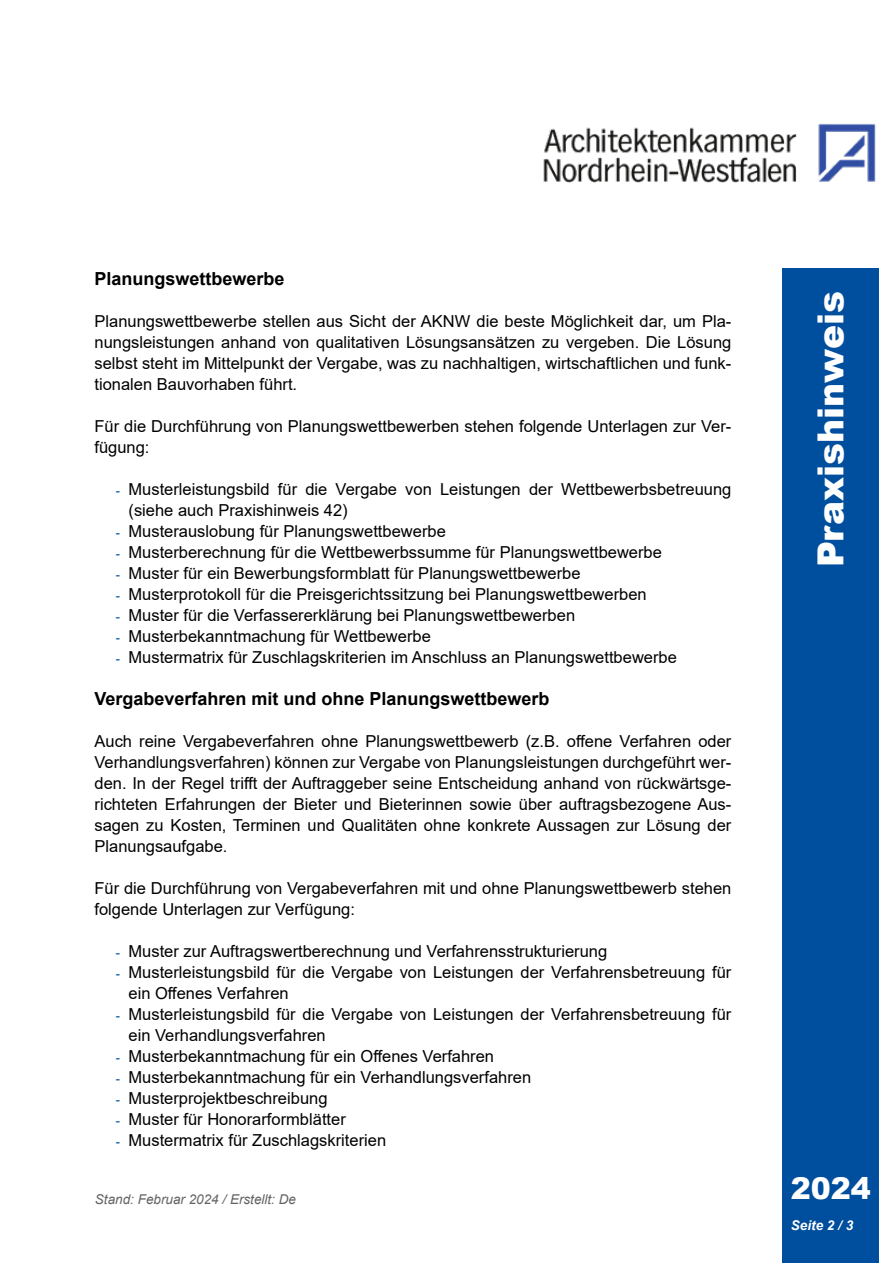
<style>
.page{position:relative;width:893px;height:1263px;background:#fff}
.page>*{position:absolute;margin:0;border:0;box-sizing:border-box;transform-origin:0 0}
.t1{font:900 36px "Arial";color:#fff}
.t2{font:900 30px "Arial";color:#fff}
.t3{font:700 18px "Arial";color:#000}
.t4{font:16.5px/21px "Arial";color:#000}
.t5{font:italic 13.5px "Arial";color:#636362}
.t6{font:italic 700 13.5px "Arial";color:#fff}
.s1{font-size:12.75px;color:#004e9e}
</style>
<div class="page">
<img style="left:543px;top:123px;width:333px;height:60px">
<div style="left:782px;top:268px;width:96px;height:995px;background:#004e9e"></div>
<p class="t3" style="left:94px;top:266px;width:192px">Planungswettbewerbe</p>
<p class="t4" style="left:94px;top:311px;width:638px;text-align:justify">Planungswettbewerbe stellen aus Sicht der AKNW die beste Möglichkeit dar, um Pla&shy;nungsleistungen anhand von qualitativen Lösungsansätzen zu vergeben. Die Lösung selbst steht im Mittelpunkt der Vergabe, was zu nachhaltigen, wirtschaftlichen und funk&shy;tionalen Bauvorhaben führt.</p>
<p class="t4" style="left:94px;top:416px;width:638px">Für die Durchführung von Planungswettbewerben stehen folgende Unterlagen zur Ver&shy;fügung:</p>
<p class="t4" style="left:129px;top:479px;width:604px;text-indent:-13px"><span class="s1">-</span> Musterleistungsbild für die Vergabe von Leistungen der Wettbewerbsbetreuung (siehe auch Praxishinweis 42)</p>
<p class="t4" style="left:116px;top:521px;width:332px"><span class="s1">-</span> Musterauslobung für Planungswettbewerbe</p>
<p class="t4" style="left:116px;top:542px;width:548px"><span class="s1">-</span> Musterberechnung für die Wettbewerbssumme für Planungswettbewerbe</p>
<p class="t4" style="left:116px;top:563px;width:466px"><span class="s1">-</span> Muster für ein Bewerbungsformblatt für Planungswettbewerbe</p>
<p class="t4" style="left:116px;top:584px;width:532px"><span class="s1">-</span> Musterprotokoll für die Preisgerichtssitzung bei Planungswettbewerben</p>
<p class="t4" style="left:116px;top:605px;width:461px"><span class="s1">-</span> Muster für die Verfassererklärung bei Planungswettbewerben</p>
<p class="t4" style="left:116px;top:626px;width:317px"><span class="s1">-</span> Musterbekanntmachung für Wettbewerbe</p>
<p class="t4" style="left:116px;top:647px;width:563px"><span class="s1">-</span> Mustermatrix für Zuschlagskriterien im Anschluss an Planungswettbewerbe</p>
<p class="t3" style="left:94px;top:686px;width:457px">Vergabeverfahren mit und ohne Planungswettbewerb</p>
<p class="t4" style="left:94px;top:731px;width:638px;text-align:justify">Auch reine Vergabeverfahren ohne Planungswettbewerb (z.B. offene Verfahren oder Verhandlungsverfahren) können zur Vergabe von Planungsleistungen durchgeführt wer&shy;den. In der Regel trifft der Auftraggeber seine Entscheidung anhand von rückwärtsge&shy;richteten Erfahrungen der Bieter und Bieterinnen sowie über auftragsbezogene Aus&shy;sagen zu Kosten, Terminen und Qualitäten ohne konkrete Aussagen zur Lösung der Planungsaufgabe.</p>
<p class="t4" style="left:94px;top:878px;width:638px">Für die Durchführung von Vergabeverfahren mit und ohne Planungswettbewerb stehen folgende Unterlagen zur Verfügung:</p>
<p class="t4" style="left:116px;top:941px;width:493px"><span class="s1">-</span> Muster zur Auftragswertberechnung und Verfahrensstrukturierung</p>
<p class="t4" style="left:129px;top:962px;width:604px;text-indent:-13px"><span class="s1">-</span> Musterleistungsbild für die Vergabe von Leistungen der Verfahrensbetreuung für ein Offenes Verfahren</p>
<p class="t4" style="left:129px;top:1004px;width:604px;text-indent:-13px"><span class="s1">-</span> Musterleistungsbild für die Vergabe von Leistungen der Verfahrensbetreuung für ein Verhandlungsverfahren</p>
<p class="t4" style="left:116px;top:1046px;width:380px"><span class="s1">-</span> Musterbekanntmachung für ein Offenes Verfahren</p>
<p class="t4" style="left:116px;top:1067px;width:417px"><span class="s1">-</span> Musterbekanntmachung für ein Verhandlungsverfahren</p>
<p class="t4" style="left:116px;top:1088px;width:213px"><span class="s1">-</span> Musterprojektbeschreibung</p>
<p class="t4" style="left:116px;top:1109px;width:232px"><span class="s1">-</span> Muster für Honorarformblätter</p>
<p class="t4" style="left:116px;top:1130px;width:272px"><span class="s1">-</span> Mustermatrix für Zuschlagskriterien</p>
<p class="t5" style="left:95px;top:1190px;width:203px">Stand: Februar 2024 / Erstellt: De</p>
<h1 class="t1" style="left:805px;top:567px;width:278px;rotate:-90deg">Praxishinweis</h1>
<h2 class="t2" style="left:791px;top:1167px;width:82px">2024</h2>
<p class="t6" style="left:791px;top:1216px;width:64px">Seite 2 / 3</p>
</div>
